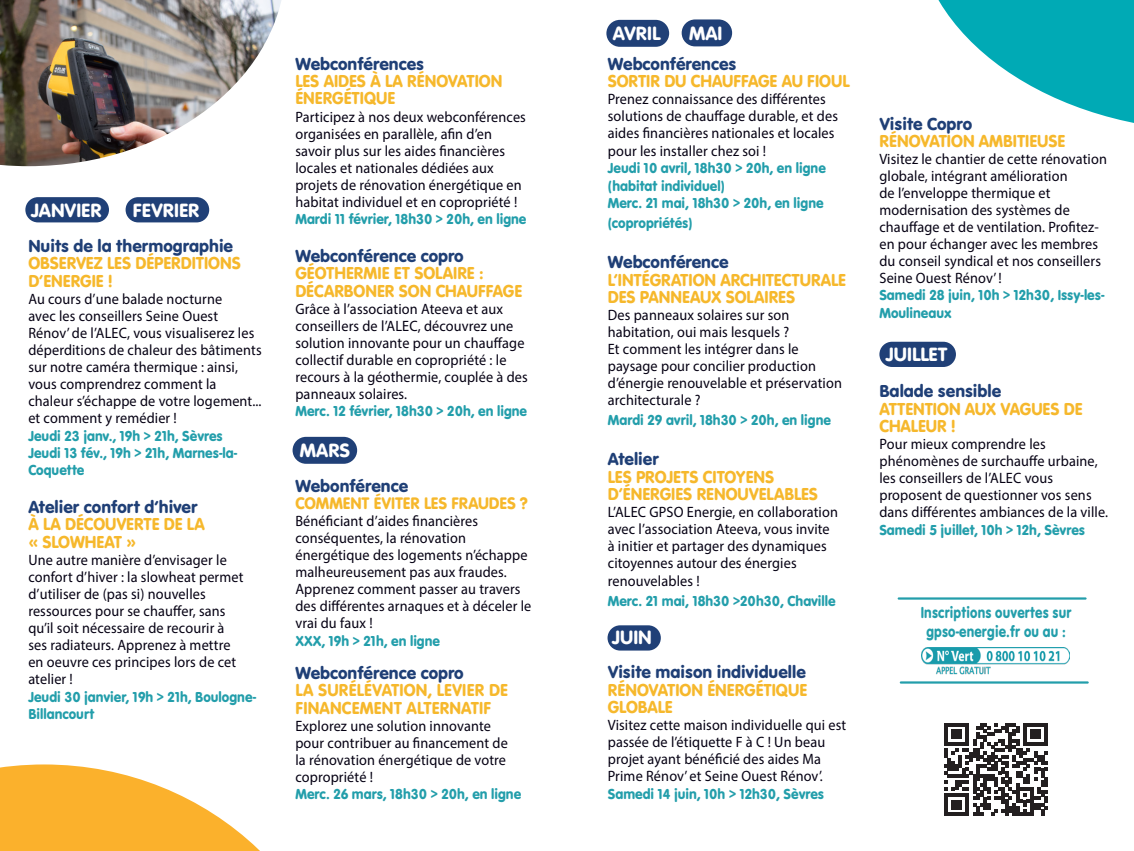
<style>
.page{position:relative;width:1134px;height:851px;background:#fff}
.page>*{position:absolute;margin:0;border:0;box-sizing:border-box;transform-origin:0 0}
.t1{font:20px "VAG Rundschrift D";color:#fff}
.t2{font:18px/17.4px "VAG Rundschrift D";color:#f6b82c;scale:.95 1}
.t3{font:18px "VAG Rundschrift D";color:#1f3f76}
.t4{font:17.4px "VAG Rundschrift D";color:#f6b82c;scale:.95 1}
.t5{font:16.4px/19.2px "VAG Rundschrift D";letter-spacing:.01em;color:#239eab;text-align:center;scale:.84 1}
.t6{font:15px/17px "Myriad Pro";letter-spacing:.01em;color:#050113;scale:.95 1}
.t7{font:15px/17.4px "VAG Rundschrift D";color:#239eab;scale:.95 1}
</style>
<div class="page">
<div style="left:25px;top:197px;width:84px;height:25px;background:#204077;border-radius:13px"></div>
<div style="left:606px;top:20px;width:63px;height:27px;background:#204077;border-radius:13px"></div>
<div style="left:682px;top:19px;width:50px;height:27px;background:#204077;border-radius:13px"></div>
<div style="left:607px;top:625px;width:54px;height:25px;background:#204077;border-radius:13px"></div>
<div style="left:879px;top:342px;width:77px;height:25px;background:#204077;border-radius:13px"></div>
<svg style="left:0;top:764px;width:259px;height:86px"></svg>
<div style="left:126px;top:197px;width:83px;height:25px;background:#204077;border-radius:13px"></div>
<div style="left:293px;top:437px;width:64px;height:26px;background:#204077;border-radius:13px"></div>
<hr style="left:898px;top:597px;width:188px;height:2px;background:#239eab">
<hr style="left:900px;top:681px;width:189px;height:2px;background:#239eab">
<img style="left:921px;top:647px;width:149px;height:28px">
<svg style="left:938px;top:0;width:196px;height:123px"></svg>
<img style="left:0;top:0;width:281px;height:167px">
<svg style="left:944px;top:723px;width:104px;height:92px"></svg>
<p class="t1" style="left:31px;top:198px;width:72px">JANVIER</p>
<p class="t1" style="left:133px;top:198px;width:68px">FEVRIER</p>
<p class="t3" style="left:28px;top:235px;width:206px">Nuits de la thermographie</p>
<p class="t2" style="left:28px;top:254px;width:225px">OBSERVEZ LES DÉPERDITIONS<br>D’ENERGIE !</p>
<p class="t6" style="left:28px;top:290px;width:247px">Au cours d’une balade nocturne<br>avec les conseillers Seine Ouest Rénov’ de l’ALEC, vous visualiserez les déperditions de chaleur des bâtiments sur notre caméra thermique : ainsi, vous comprendrez comment la chaleur s’échappe de votre logement... et comment y remédier !</p>
<p class="t7" style="left:28px;top:427px;width:206px">Jeudi 23 janv., 19h &gt; 21h, Sèvres</p>
<p class="t7" style="left:28px;top:444px;width:222px">Jeudi 13 fév., 19h &gt; 21h, Marnes-la-<br>Coquette</p>
<p class="t3" style="left:28px;top:496px;width:171px">Atelier confort d’hiver</p>
<p class="t2" style="left:28px;top:515px;width:187px">À LA DÉCOUVERTE DE LA</p>
<p class="t2" style="left:28px;top:533px;width:115px">« SLOWHEAT »</p>
<p class="t6" style="left:28px;top:551px;width:228px">Une autre manière d’envisager le confort d’hiver : la slowheat permet d’utiliser de (pas si) nouvelles ressources pour se chauffer, sans qu’il soit nécessaire de recourir à ses radiateurs. Apprenez à mettre en oeuvre ces principes lors de cet atelier !</p>
<p class="t7" style="left:28px;top:687px;width:242px">Jeudi 30 janvier, 19h &gt; 21h, Boulogne-<br>Billancourt</p>
<p class="t3" style="left:295px;top:53px;width:130px">Webconférences</p>
<p class="t2" style="left:295px;top:72px;width:219px">LES AIDES À LA RÉNOVATION<br>ÉNERGÉTIQUE</p>
<p class="t6" style="left:295px;top:108px;width:244px">Participez à nos deux webconférences organisées en parallèle, afin d’en savoir plus sur les aides financières locales et nationales dédiées aux projets de rénovation énergétique en habitat individuel et en copropriété !</p>
<p class="t7" style="left:295px;top:210px;width:245px">Mardi 11 février, 18h30 &gt; 20h, en ligne</p>
<p class="t3" style="left:295px;top:245px;width:170px">Webconférence copro</p>
<p class="t2" style="left:295px;top:264px;width:240px">GÉOTHERMIE ET SOLAIRE :<br>DÉCARBONER SON CHAUFFAGE</p>
<p class="t6" style="left:295px;top:300px;width:246px">Grâce à l’association Ateeva et aux conseillers de l’ALEC, découvrez une solution innovante pour un chauffage collectif durable en copropriété : le recours à la géothermie, couplée à des panneaux solaires.</p>
<p class="t7" style="left:295px;top:402px;width:245px">Merc. 12 février, 18h30 &gt; 20h, en ligne</p>
<p class="t1" style="left:300px;top:438px;width:52px">MARS</p>
<p class="t3" style="left:295px;top:475px;width:114px">Webonférence</p>
<p class="t4" style="left:295px;top:493px;width:246px">COMMENT ÉVITER LES FRAUDES ?</p>
<p class="t6" style="left:295px;top:512px;width:250px">Bénéficiant d’aides financières conséquentes, la rénovation énergétique des logements n’échappe malheureusement pas aux fraudes.<br>Apprenez comment passer au travers des différentes arnaques et à déceler le vrai du faux !</p>
<p class="t7" style="left:295px;top:631px;width:154px">XXX, 19h &gt; 21h, en ligne</p>
<p class="t3" style="left:295px;top:662px;width:170px">Webconférence copro</p>
<p class="t2" style="left:295px;top:681px;width:225px">LA SURÉLÉVATION, LEVIER DE<br>FINANCEMENT ALTERNATIF</p>
<p class="t6" style="left:295px;top:716px;width:225px">Explorez une solution innovante pour contribuer au financement de la rénovation énergétique de votre copropriété !</p>
<p class="t7" style="left:295px;top:785px;width:239px">Merc. 26 mars, 18h30 &gt; 20h, en ligne</p>
<p class="t1" style="left:613px;top:21px;width:49px">AVRIL</p>
<p class="t1" style="left:689px;top:21px;width:35px">MAI</p>
<p class="t3" style="left:608px;top:53px;width:130px">Webconférences</p>
<p class="t2" style="left:608px;top:73px;width:256px">SORTIR DU CHAUFFAGE AU FIOUL</p>
<p class="t6" style="left:608px;top:90px;width:244px">Prenez connaissance des différentes solutions de chauffage durable, et des aides financières nationales et locales pour les installer chez soi !</p>
<p class="t7" style="left:608px;top:159px;width:231px">Jeudi 10 avril, 18h30 &gt; 20h, en ligne (habitat individuel)</p>
<p class="t7" style="left:608px;top:193px;width:229px;line-height:20px">Merc. 21 mai, 18h30 &gt; 20h, en ligne (copropriétés)</p>
<p class="t3" style="left:608px;top:251px;width:122px">Webconférence</p>
<p class="t2" style="left:608px;top:271px;width:252px">L’INTÉGRATION ARCHITECTURALE<br>DES PANNEAUX SOLAIRES</p>
<p class="t6" style="left:608px;top:306px;width:248px">Des panneaux solaires sur son habitation, oui mais lesquels ?<br>Et comment les intégrer dans le paysage pour concilier production d’énergie renouvelable et préservation architecturale ?</p>
<p class="t7" style="left:608px;top:411px;width:236px">Mardi 29 avril, 18h30 &gt; 20h, en ligne</p>
<p class="t3" style="left:608px;top:448px;width:53px">Atelier</p>
<p class="t2" style="left:608px;top:468px;width:223px">LES PROJETS CITOYENS<br>D’ÉNERGIES RENOUVELABLES</p>
<p class="t6" style="left:608px;top:503px;width:244px">L’ALEC GPSO Energie, en collaboration avec l’association Ateeva, vous invite à initier et partager des dynamiques citoyennes autour des énergies renouvelables !</p>
<p class="t7" style="left:608px;top:592px;width:241px">Merc. 21 mai, 18h30 &gt;20h30, Chaville</p>
<p class="t1" style="left:612px;top:625px;width:41px">JUIN</p>
<p class="t3" style="left:608px;top:661px;width:200px">Visite maison individuelle</p>
<p class="t2" style="left:608px;top:680px;width:212px">RÉNOVATION ÉNERGÉTIQUE<br>GLOBALE</p>
<p class="t6" style="left:608px;top:716px;width:253px">Visitez cette maison individuelle qui est passée de l’étiquette F à C ! Un beau projet ayant bénéficié des aides Ma Prime Rénov’ et Seine Ouest Rénov’.</p>
<p class="t7" style="left:608px;top:784px;width:229px">Samedi 14 juin, 10h &gt; 12h30, Sèvres</p>
<p class="t3" style="left:879px;top:113px;width:94px">Visite Copro</p>
<p class="t2" style="left:879px;top:132px;width:197px">RÉNOVATION AMBITIEUSE</p>
<p class="t6" style="left:879px;top:150px;width:241px">Visitez le chantier de cette rénovation globale, intégrant amélioration<br>de l’enveloppe thermique et modernisation des systèmes de chauffage et de ventilation. Profitez&shy;en pour échanger avec les membres du conseil syndical et nos conseillers Seine Ouest Rénov’ !</p>
<p class="t7" style="left:879px;top:286px;width:239px">Samedi 28 juin, 10h &gt; 12h30, Issy-les-<br>Moulineaux</p>
<p class="t1" style="left:886px;top:342px;width:63px">JUILLET</p>
<p class="t3" style="left:879px;top:380px;width:123px">Balade sensible</p>
<p class="t2" style="left:879px;top:400px;width:215px">ATTENTION AUX VAGUES DE<br>CHALEUR !</p>
<p class="t6" style="left:879px;top:435px;width:242px">Pour mieux comprendre les phénomènes de surchauffe urbaine, les conseillers de l’ALEC vous proposent de questionner vos sens dans différentes ambiances de la ville.</p>
<p class="t7" style="left:879px;top:520px;width:218px">Samedi 5 juillet, 10h &gt; 12h, Sèvres</p>
<p class="t5" style="left:921px;top:603px;width:181px">Inscriptions ouvertes sur gpso-energie.fr ou au :</p>
</div>
